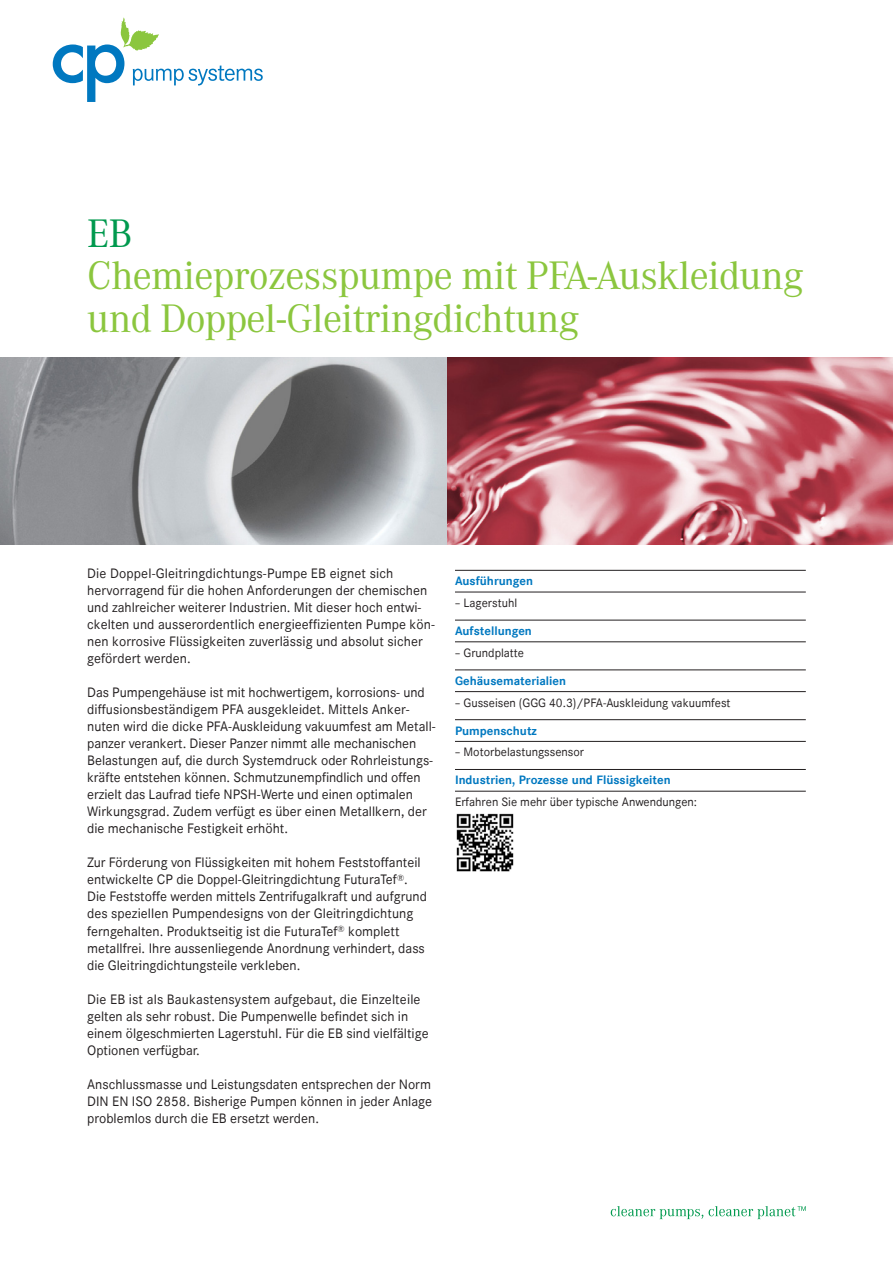
<style>
.page{position:relative;width:893px;height:1263px;background:#fff}
.page>*{position:absolute;margin:0;border:0;box-sizing:border-box;transform-origin:0 0}
._102_Titel_Zeile_2{font:39px/42.5px "Corporate A";letter-spacing:-.015em;color:#8bc63e}
._101_Titel_Zeile_1{font:39px "Corporate A";color:#00994e}
._202_Lauftext{font:13.5px/17px "Corporate S";color:#231f20}
._303_Aufzählung{font:12px "Corporate S";color:#231f20}
._301_Titel_Aufzählun{font:700 12px "Corporate S";color:#0078c0}
</style>
<div class="page">
<hr style="left:455px;top:570px;width:351px;height:1px;background:#231f20">
<hr style="left:455px;top:592px;width:351px;height:1px;background:#231f20">
<hr style="left:455px;top:620px;width:351px;height:1px;background:#231f20">
<hr style="left:455px;top:641px;width:351px;height:1px;background:#231f20">
<hr style="left:455px;top:670px;width:351px;height:1px;background:#231f20">
<hr style="left:455px;top:691px;width:351px;height:1px;background:#231f20">
<hr style="left:455px;top:719px;width:351px;height:1px;background:#231f20">
<hr style="left:455px;top:741px;width:351px;height:1px;background:#231f20">
<hr style="left:455px;top:769px;width:351px;height:1px;background:#231f20">
<hr style="left:455px;top:791px;width:351px;height:1px;background:#231f20">
<img style="left:456px;top:813px;width:58px;height:59px">
<svg style="left:53px;top:18px;width:210px;height:84px"></svg>
<svg style="left:611px;top:1206px;width:92px;height:13px"></svg>
<svg style="left:709px;top:1206px;width:97px;height:13px"></svg>
<img style="left:0;top:357px;width:893px;height:187px">
<p class="_101_Titel_Zeile_1" style="left:87px;top:210px;width:47px">EB</p>
<p class="_102_Titel_Zeile_2" style="left:87px;top:255px;width:718px">Chemieprozesspumpe mit PFA-Auskleidung und Doppel-Gleitringdichtung</p>
<p class="_202_Lauftext" style="left:87px;top:565px;width:349px">Die Doppel-Gleitringdichtungs-Pumpe EB eignet sich hervorragend für die hohen Anforderungen der chemischen und zahlreicher weiterer Industrien. Mit dieser hoch entwi&shy;ckelten und ausserordentlich energieeffizienten Pumpe kön&shy;nen korrosive Flüssigkeiten zuverlässig und absolut sicher gefördert werden.</p>
<p class="_202_Lauftext" style="left:87px;top:684px;width:350px">Das Pumpengehäuse ist mit hochwertigem, korrosions- und diffusionsbeständigem PFA ausgekleidet. Mittels Anker&shy;nuten wird die dicke PFA-Auskleidung vakuumfest am Metall&shy;panzer verankert. Dieser Panzer nimmt alle mechanischen Belastungen auf, die durch Systemdruck oder Rohrleistungs&shy;kräfte entstehen können. Schmutzunempfindlich und offen erzielt das Laufrad tiefe NPSH-Werte und einen optimalen Wirkungsgrad. Zudem verfügt es über einen Metallkern, der die mechanische Festigkeit erhöht.</p>
<p class="_202_Lauftext" style="left:87px;top:854px;width:341px">Zur Förderung von Flüssigkeiten mit hohem Feststoffanteil entwickelte CP die Doppel-Gleitringdichtung FuturaTef<sup>®</sup>.<br>Die Feststoffe werden mittels Zentrifugalkraft und aufgrund des speziellen Pumpendesigns von der Gleitringdichtung ferngehalten. Produktseitig ist die FuturaTef<sup>®</sup> komplett metallfrei. Ihre aussenliegende Anordnung verhindert, dass die Gleitringdichtungsteile verkleben.</p>
<p class="_202_Lauftext" style="left:87px;top:990px;width:343px">Die EB ist als Baukastensystem aufgebaut, die Einzelteile gelten als sehr robust. Die Pumpenwelle befindet sich in einem ölgeschmierten Lagerstuhl. Für die EB sind vielfältige Optionen verfügbar.</p>
<p class="_202_Lauftext" style="left:87px;top:1075px;width:346px;text-align:justify">Anschlussmasse und Leistungsdaten entsprechen der Norm DIN EN ISO 2858. Bisherige Pumpen können in jeder Anlage problemlos durch die EB ersetzt werden.</p>
<p class="_301_Titel_Aufzählun" style="left:455px;top:574px;width:80px">Ausführungen</p>
<p class="_303_Aufzählung" style="left:455px;top:596px;width:64px">– Lagerstuhl</p>
<p class="_301_Titel_Aufzählun" style="left:455px;top:623px;width:78px">Aufstellungen</p>
<p class="_303_Aufzählung" style="left:455px;top:645px;width:70px">– Grundplatte</p>
<p class="_301_Titel_Aufzählun" style="left:455px;top:673px;width:113px">Gehäusematerialien</p>
<p class="_303_Aufzählung" style="left:455px;top:695px;width:277px">– Gusseisen (GGG 40.3)/PFA-Auskleidung vakuumfest</p>
<p class="_301_Titel_Aufzählun" style="left:455px;top:723px;width:83px">Pumpenschutz</p>
<p class="_303_Aufzählung" style="left:455px;top:745px;width:131px">– Motorbelastungssensor</p>
<p class="_301_Titel_Aufzählun" style="left:455px;top:773px;width:217px">Industrien, Prozesse und Flüssigkeiten</p>
<p class="_303_Aufzählung" style="left:455px;top:795px;width:244px">Erfahren Sie mehr über typische Anwendungen:</p>
</div>
